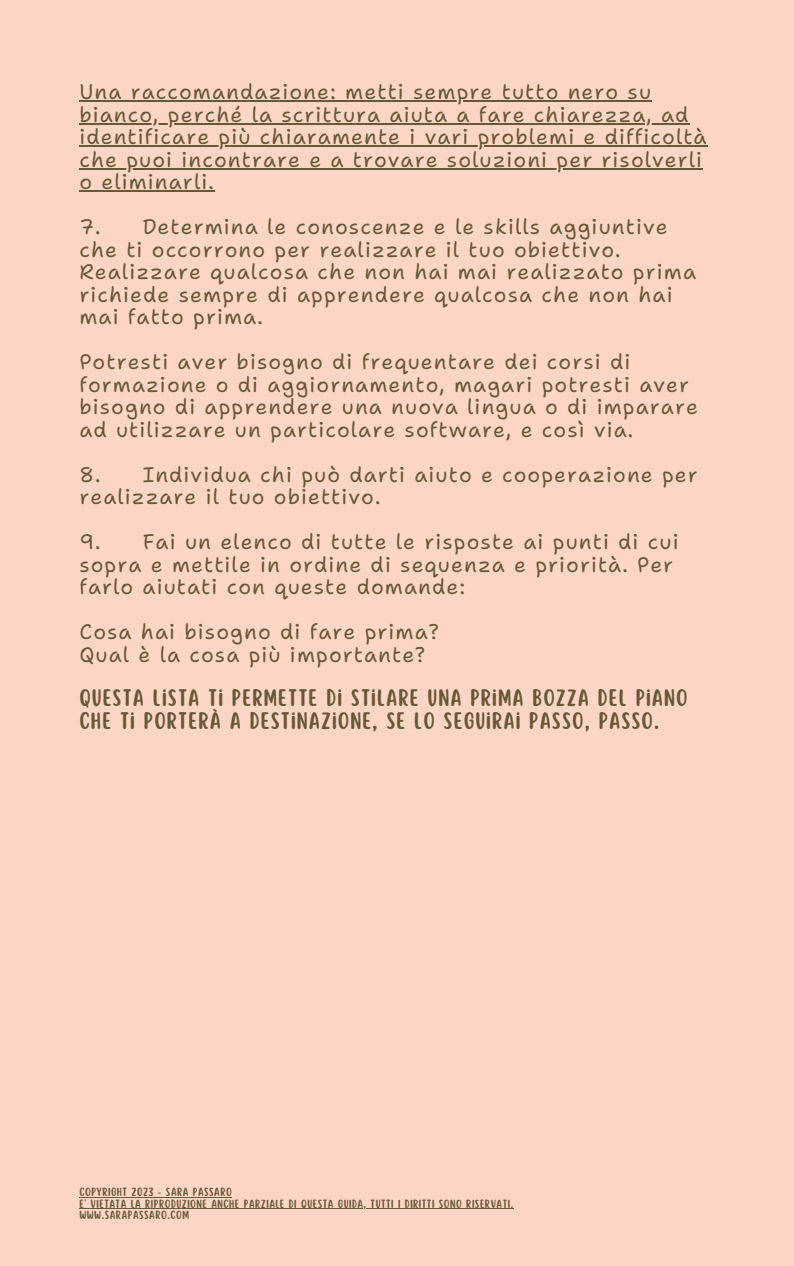
<style>
.page{position:relative;width:794px;height:1266px;background:#fff}
.page>*{position:absolute;margin:0;border:0;box-sizing:border-box;transform-origin:0 0}
.t1{font:21px/22.5px "Shantell Sans";letter-spacing:.05em;color:#655938}
.t2{font:21px/44.4px "Scripter";letter-spacing:.05em;color:#655938}
.t3{font:10.5px/11.2px "Scripter";letter-spacing:.05em;color:#655938}
.s1{font-family:"Shantell Sans"}
</style>
<div class="page">
<div style="left:0;top:0;width:793px;height:1266px;background:#ffd6c6"></div>
<hr style="left:79px;top:100px;width:573px;height:2px;background:#655938">
<hr style="left:79px;top:123px;width:610px;height:1px;background:#655938">
<hr style="left:79px;top:145px;width:628px;height:2px;background:#655938">
<hr style="left:79px;top:168px;width:624px;height:1px;background:#655938">
<hr style="left:79px;top:190px;width:136px;height:2px;background:#655938">
<hr style="left:79px;top:1197px;width:153px;height:1px;background:#655938">
<hr style="left:79px;top:1208px;width:434px;height:1px;background:#655938">
<h1 class="t1" style="left:79px;top:81px;width:573px">Una raccomandazione: metti sempre tutto nero su</h1>
<h1 class="t1" style="left:79px;top:103px;width:610px">bianco, perché la scrittura aiuta a fare chiarezza, ad</h1>
<h1 class="t1" style="left:79px;top:126px;width:628px">identificare più chiaramente i vari problemi e difficoltà</h1>
<h1 class="t1" style="left:79px;top:148px;width:621px">che puoi incontrare e a trovare soluzioni per risolverli o eliminarli.</h1>
<h1 class="t1" style="left:79px;top:216px;width:618px">7. Determina le conoscenze e le skills aggiuntive che ti occorrono per realizzare il tuo obiettivo.<br>Realizzare qualcosa che non hai mai realizzato prima</h1>
<h1 class="t1" style="left:79px;top:283px;width:591px">richiede sempre di apprendere qualcosa che non hai mai fatto prima.</h1>
<h1 class="t1" style="left:79px;top:351px;width:619px">Potresti aver bisogno di frequentare dei corsi di formazione o di aggiornamento, magari potresti aver bisogno di apprendere una nuova lingua o di imparare</h1>
<h1 class="t1" style="left:79px;top:418px;width:553px">ad utilizzare un particolare software, e così via.</h1>
<h1 class="t1" style="left:79px;top:463px;width:617px">8. Individua chi può darti aiuto e cooperazione per realizzare il tuo obiettivo.</h1>
<h1 class="t1" style="left:79px;top:531px;width:597px">9. Fai un elenco di tutte le risposte ai punti di cui</h1>
<h1 class="t1" style="left:79px;top:553px;width:592px">sopra e mettile in ordine di sequenza e priorità. Per farlo aiutati con queste domande:</h1>
<h1 class="t1" style="left:79px;top:621px;width:359px">Cosa hai bisogno di fare prima?</h1>
<p class="t2" style="left:79px;top:632px;width:609px"><span class="s1">Qual è la cosa più importante?<br></span>QUESTA LISTA TI PERMETTE DI STILARE UNA PRIMA BOZZA DEL PIANO</p>
<p class="t2" style="left:79px;top:699px;width:581px">CHE TI PORTERÀ A DESTINAZIONE, SE LO SEGUIRAI PASSO, PASSO.</p>
<p class="t3" style="left:79px;top:1187px;width:435px">COPYRIGHT 2023 - SARA PASSARO<br>E' VIETATA LA RIPRODUZIONE ANCHE PARZIALE DI QUESTA GUIDA, TUTTI I DIRITTI SONO RISERVATI.<br>WWW.SARAPASSARO.COM</p>
</div>
